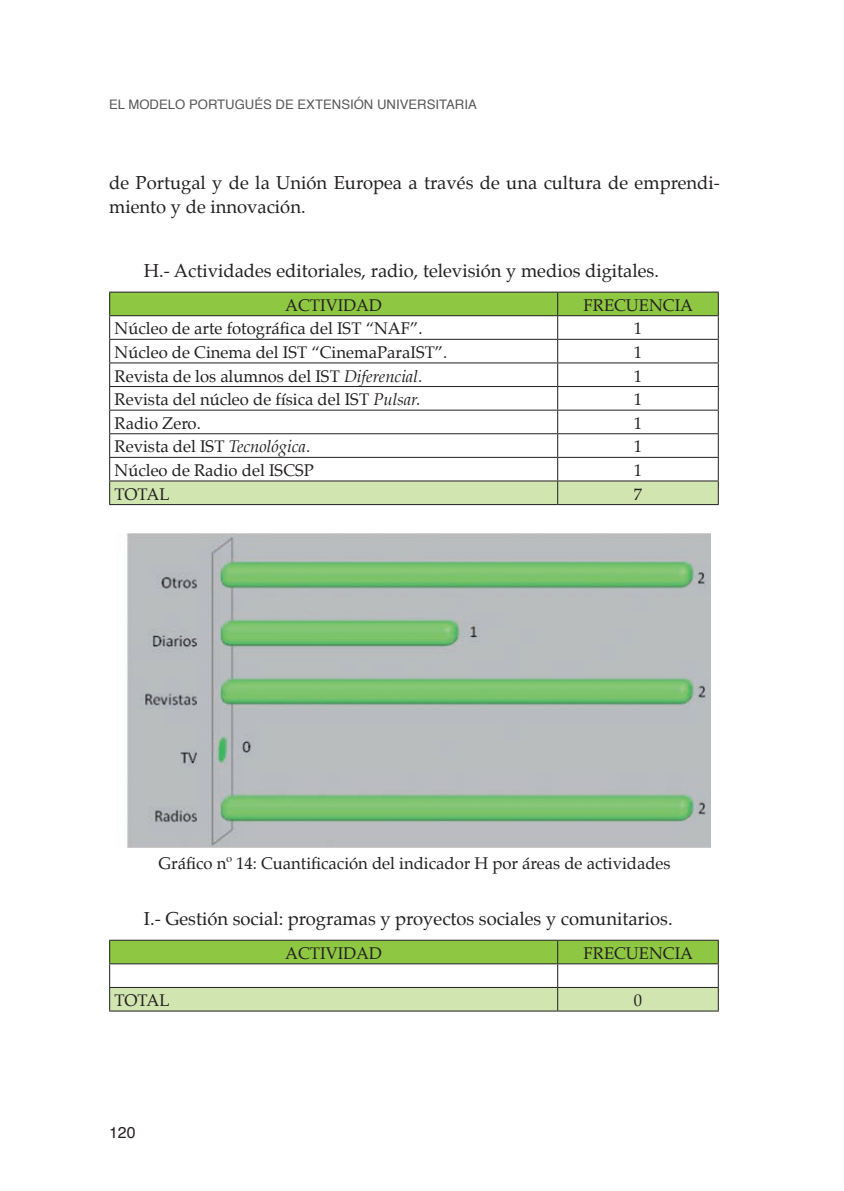
<style>
.page{position:relative;width:844px;height:1191px;background:#fff}
.page>*{position:absolute;margin:0;border:0;box-sizing:border-box;transform-origin:0 0}
.t1{font:18.38px/24.5px "Palatino";color:#231f20}
.t2{font:16.62px "Palatino";color:#231f20}
.t3{font:15.75px "Helvetica";color:#231f20}
.t4{font:13.12px "Helvetica";color:#57585a}
.s1{font-style:italic}
</style>
<div class="page">
<svg style="left:109px;top:292px;width:609px;height:212px"></svg>
<hr style="left:109px;top:504px;width:448px;height:1px;background:#231f20">
<hr style="left:557px;top:504px;width:161px;height:1px;background:#231f20">
<hr style="left:109px;top:939px;width:448px;height:1px;background:#231f20">
<hr style="left:557px;top:939px;width:161px;height:1px;background:#231f20">
<svg style="left:109px;top:940px;width:609px;height:70px"></svg>
<hr style="left:109px;top:1010px;width:448px;height:1px;background:#231f20">
<hr style="left:557px;top:1010px;width:161px;height:1px;background:#231f20">
<img style="left:126px;top:534px;width:584px;height:313px">
<p class="t4" style="left:109px;top:94px;width:369px">EL MODELO PORTUGUÉS DE EXTENSIÓN UNIVERSITARIA</p>
<p class="t1" style="left:109px;top:170px;width:612px">de Portugal y de la Unión Europea a través de una cultura de emprendi&shy;miento y de innovación.</p>
<p class="t1" style="left:144px;top:259px;width:516px">H.- Actividades editoriales, radio, televisión y medios digitales.</p>
<p class="t2" style="left:285px;top:291px;width:98px">ACTIVIDAD</p>
<p class="t2" style="left:583px;top:291px;width:111px">FRECUENCIA</p>
<p class="t2" style="left:115px;top:315px;width:309px">Núcleo de arte fotográfica del IST “NAF”.</p>
<p class="t2" style="left:633px;top:315px;width:10px">1</p>
<p class="t2" style="left:115px;top:338px;width:334px">Núcleo de Cinema del IST “CinemaParaIST”.</p>
<p class="t2" style="left:633px;top:338px;width:10px">1</p>
<p class="t2" style="left:115px;top:362px;width:309px">Revista de los alumnos del IST <span class="s1">Diferencial</span>.</p>
<p class="t2" style="left:633px;top:362px;width:10px">1</p>
<p class="t2" style="left:115px;top:386px;width:307px">Revista del núcleo de física del IST <span class="s1">Pulsar.</span></p>
<p class="t2" style="left:633px;top:386px;width:10px">1</p>
<p class="t2" style="left:115px;top:409px;width:88px">Radio Zero.</p>
<p class="t2" style="left:633px;top:409px;width:10px">1</p>
<p class="t2" style="left:115px;top:433px;width:197px">Revista del IST <span class="s1">Tecnológica</span>.</p>
<p class="t2" style="left:633px;top:433px;width:10px">1</p>
<p class="t2" style="left:115px;top:456px;width:201px">Núcleo de Radio del ISCSP</p>
<p class="t2" style="left:633px;top:456px;width:10px">1</p>
<p class="t2" style="left:115px;top:480px;width:57px">TOTAL</p>
<p class="t2" style="left:633px;top:480px;width:10px">7</p>
<p class="t2" style="left:158px;top:849px;width:513px">Gráfico nº 14: Cuantificación del indicador H por áreas de actividades</p>
<p class="t1" style="left:144px;top:906px;width:530px">I.- Gestión social: programas y proyectos sociales y comunitarios.</p>
<p class="t2" style="left:285px;top:939px;width:98px">ACTIVIDAD</p>
<p class="t2" style="left:583px;top:939px;width:111px">FRECUENCIA</p>
<p class="t2" style="left:115px;top:986px;width:57px">TOTAL</p>
<p class="t2" style="left:633px;top:986px;width:10px">0</p>
<p class="t3" style="left:109px;top:1120px;width:28px">120</p>
</div>
